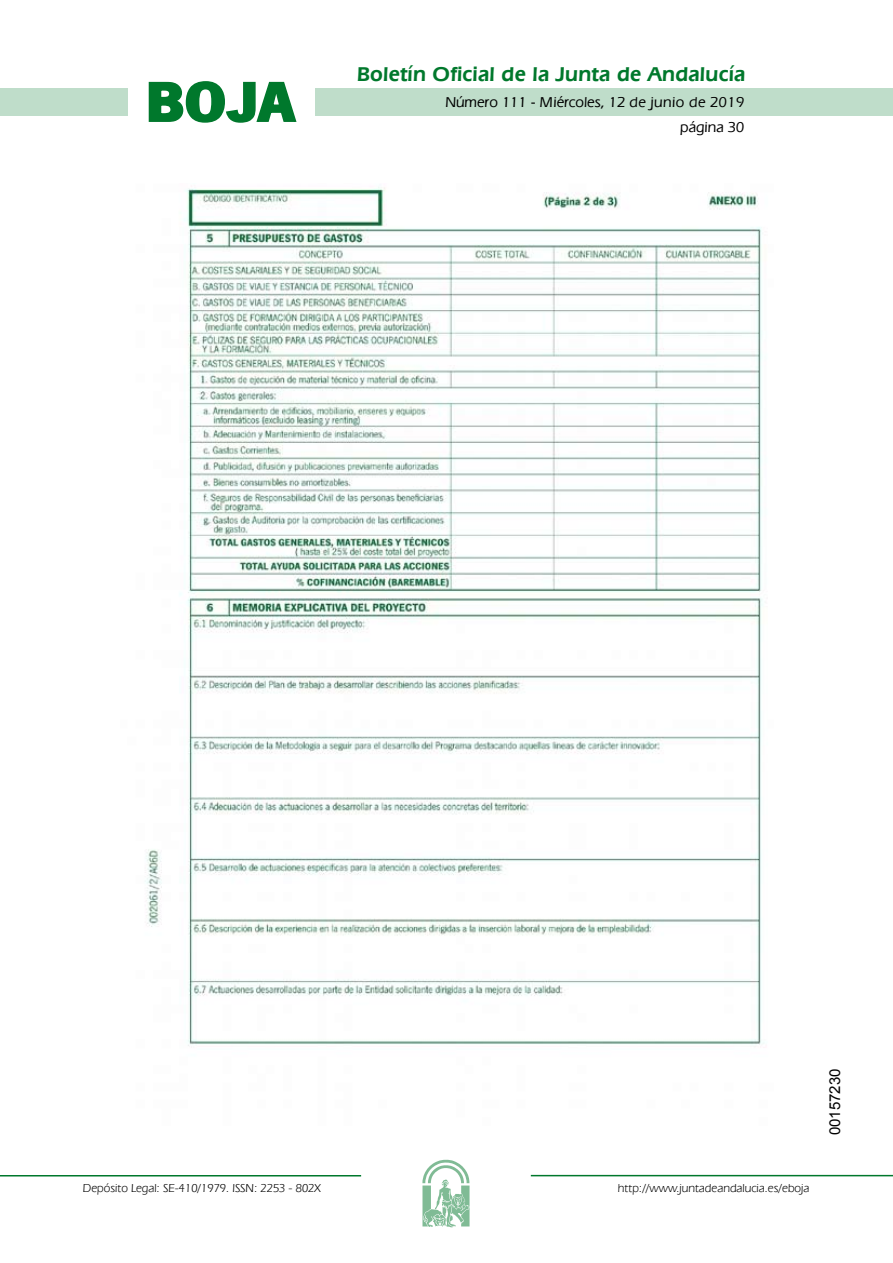
<style>
.page{position:relative;width:893px;height:1263px;background:#fff}
.page>*{position:absolute;margin:0;border:0;box-sizing:border-box;transform-origin:0 0}
.t1{font:700 57.75px "News Got T";color:#00782c;scale:1.14 1}
.t2{font:600 21px "Eras IT Cby BT";letter-spacing:.01em;color:#00782c}
.t3{font:500 15px/24.5px "Eras IT Cby BT";color:#000;text-align:right}
.t4{font:15px "Arial";color:#000}
.t5{font:12px "Eras IT Cby BT";color:#000}
</style>
<div class="page">
<div style="left:315px;top:88px;width:577px;height:28px;background:#bfddca"></div>
<div style="left:0;top:88px;width:128px;height:28px;background:#bfddca"></div>
<hr style="left:0;top:1175px;width:361px;height:2px;background:#00782c">
<svg style="left:422px;top:1159px;width:47px;height:68px"></svg>
<hr style="left:531px;top:1175px;width:361px;height:1px;background:#00782c">
<svg style="left:148px;top:81px;width:149px;height:42px"></svg>
<img style="left:145px;top:187px;width:619px;height:859px">
<h1 class="t1" style="left:145px;top:68px;width:133px">BOJA</h1>
<h2 class="t2" style="left:357px;top:62px;width:390px">Boletín Oficial de la Junta de Andalucía</h2>
<p class="t3" style="left:445px;top:90px;width:300px">Número 111 - Miércoles, 12 de junio de 2019 página 30</p>
<p class="t5" style="left:83px;top:1181px;width:239px">Depósito Legal: SE-410/1979. ISSN: 2253 - 802X</p>
<p class="t5" style="left:618px;top:1181px;width:193px">http://www.juntadeandalucia.es/eboja</p>
<p class="t4" style="left:825px;top:1135px;width:68px;rotate:-90deg">00157230</p>
</div>
